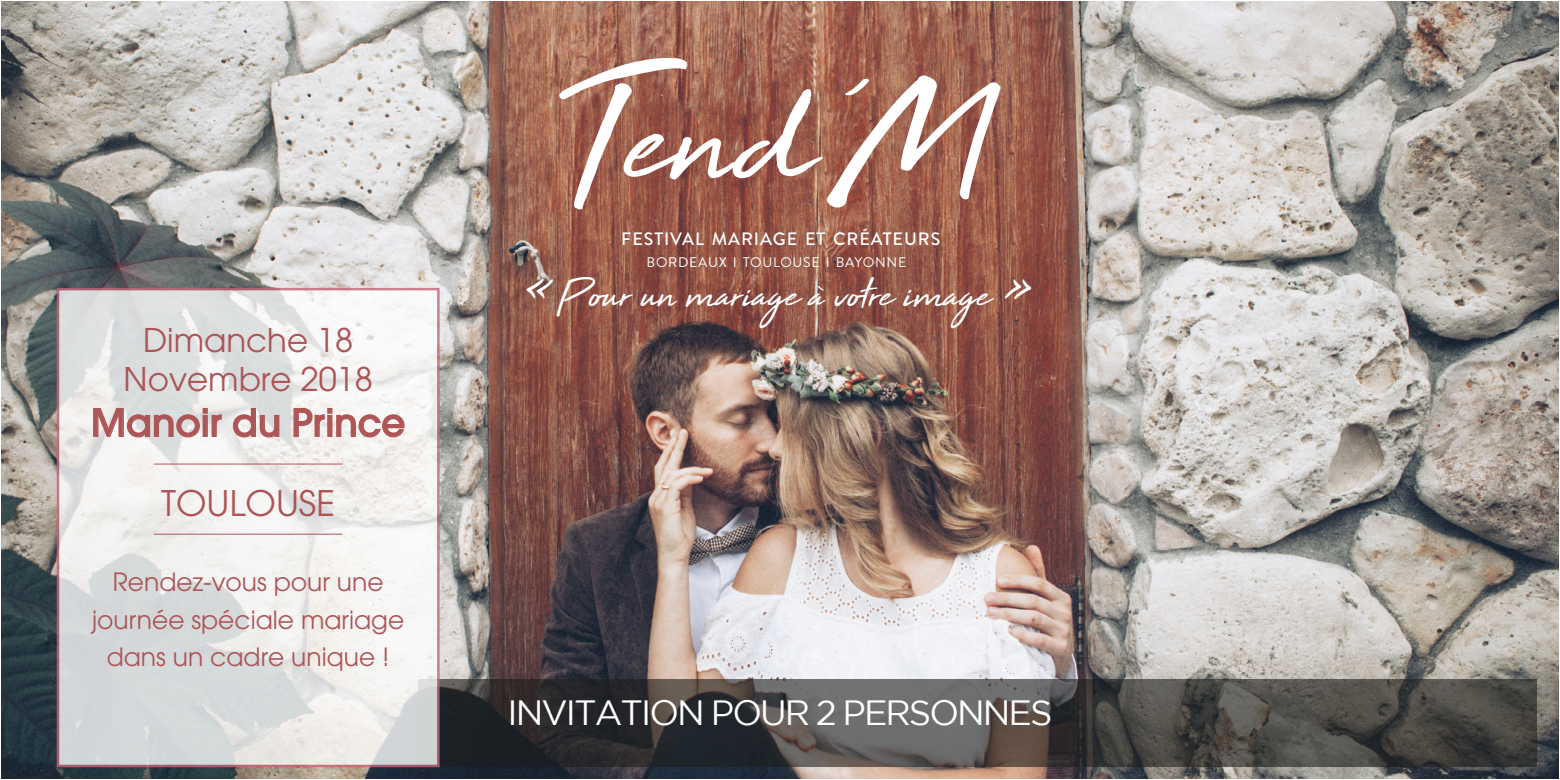
<style>
.page{position:relative;width:1560px;height:780px;background:#fff}
.page>*{position:absolute;margin:0;border:0;box-sizing:border-box;transform-origin:0 0}
.t1{font:47.5px "High Tide";color:#fff}
.t2{font:500 37.5px "Avant Garde";color:#ad5557}
.t3{font:35px "Gotham";letter-spacing:-.055em;color:#fff}
.t4{font:35px "Avant Garde";color:#ac5456}
.t5{font:32.5px "Avant Garde";color:#ac5456}
.t6{font:25px/37.5px "Avant Garde";color:#ac5456;text-align:center}
.t7{font:500 18px "Brandon Grotesque";letter-spacing:.05em;color:#fff}
.t8{font:14px "Brandon Grotesque";letter-spacing:.05em;color:#fff}
.s1{font-family:"Marguerite"}
</style>
<div class="page">
<img style="left:1px;top:1px;width:1557px;height:777px">
<svg style="left:439px;top:679px;width:1097px;height:87px;background:#474544"></svg>
<svg style="left:559px;top:58px;width:441px;height:151px"></svg>
<svg style="left:57px;top:288px;width:382px;height:479px"></svg>
<svg style="left:92px;top:406px;width:130px;height:32px;background:#d8c6c6"></svg>
<svg style="left:232px;top:407px;width:48px;height:31px"></svg>
<svg style="left:293px;top:407px;width:112px;height:31px"></svg>
<svg style="left:814px;top:285px;width:14px;height:9px"></svg>
<hr style="left:154px;top:463px;width:188px;height:1px;background:#ad5759">
<hr style="left:154px;top:533px;width:188px;height:1px;background:#ad5759">
<p class="t5" style="left:143px;top:321px;width:212px">Dimanche 18</p>
<p class="t5" style="left:124px;top:360px;width:250px">Novembre 2018</p>
<p class="t2" style="left:91px;top:399px;width:316px">Manoir du Prince</p>
<p class="t4" style="left:161px;top:483px;width:175px">TOULOUSE</p>
<p class="t6" style="left:92px;top:563px;width:313px">Rendez-vous pour une journée spéciale mariage dans un cadre unique !</p>
<p class="t7" style="left:621px;top:226px;width:320px">FESTIVAL MARIAGE ET CRÉATEURS</p>
<p class="t1" style="left:527px;top:261px;width:507px"><span class="s1">«</span>Pour un mariage a votre image <span class="s1">»</span></p>
<p class="t8" style="left:646px;top:252px;width:261px">BORDEAUX I TOULOUSE I BAYONNE</p>
<p class="t3" style="left:507px;top:692px;width:546px">INVITATION POUR 2 PERSONNES</p>
</div>
